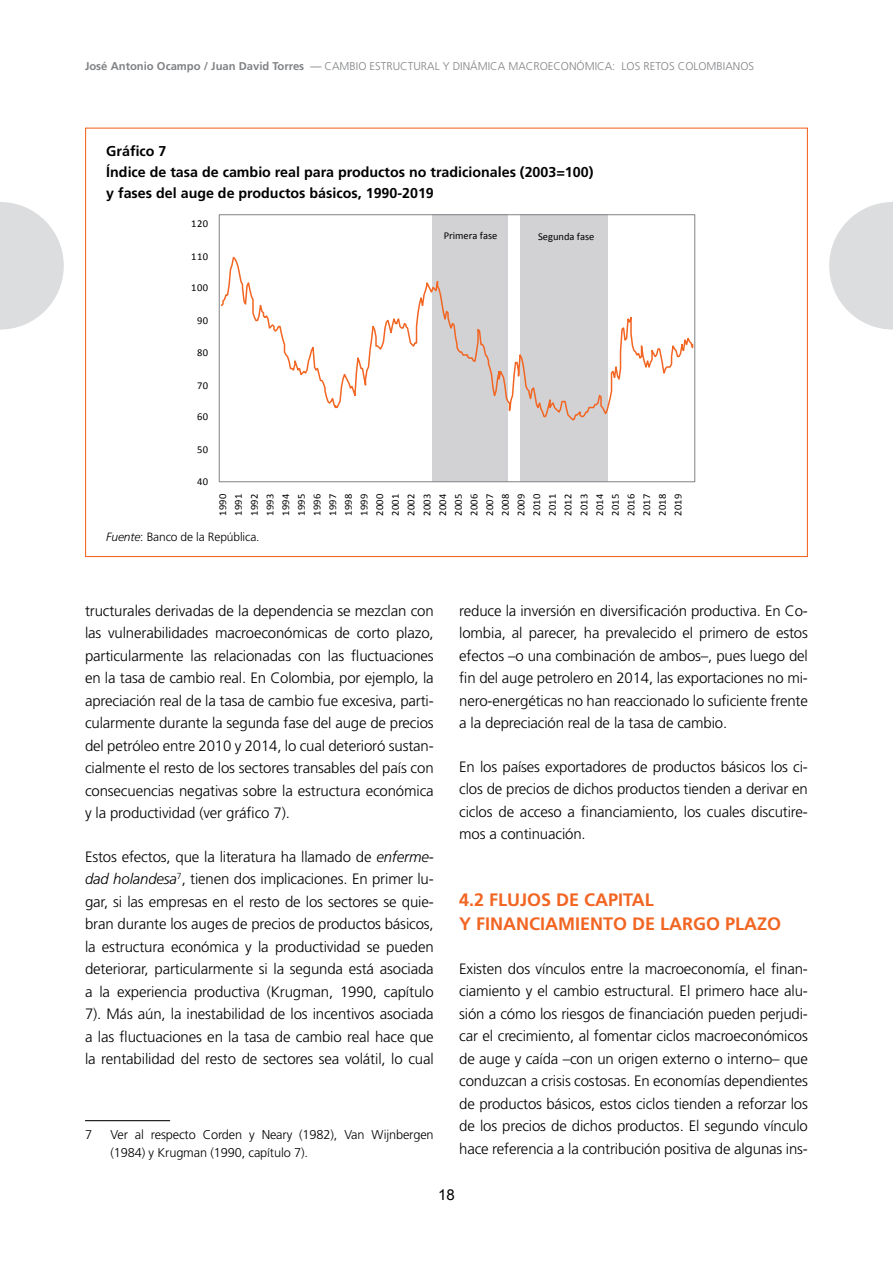
<style>
.page{position:relative;width:893px;height:1263px;background:#fff}
.page>*{position:absolute;margin:0;border:0;box-sizing:border-box;transform-origin:0 0}
.t1{font:700 18px/24px "Frutiger";color:#f26522}
.t2{font:300 15px/22.5px "Frutiger";letter-spacing:-.01em;color:#000;text-align:justify}
.t3{font:15px "Arial";color:#000}
.t4{font:700 14.25px/21px "Frutiger";color:#000}
.t5{font:300 12.75px/18px "Frutiger";letter-spacing:-.01em;color:#000}
.t6{font:300 12px "Frutiger";letter-spacing:-.01em;color:#000}
.t7{font:300 11.25px "Frutiger";color:#808285}
.t8{font:10.5px/15.8px "Calibri";letter-spacing:.05em;color:#000;text-align:justify}
.t9{font:10.5px "Calibri";color:#000}
.s1{font-weight:700}
.s2{font-weight:400}
.s3{font-style:italic}
</style>
<div class="page">
<svg style="left:0;top:202px;width:64px;height:128px"></svg>
<svg style="left:829px;top:202px;width:64px;height:128px"></svg>
<hr style="left:85px;top:1120px;width:85px;height:1px;background:#000">
<div style="left:432px;top:215px;width:75px;height:267px;background:#d2d2d4"></div>
<div style="left:521px;top:215px;width:87px;height:267px;background:#d2d2d4"></div>
<svg style="left:219px;top:254px;width:475px;height:178px"></svg>
<p class="t7" style="left:85px;top:60px;width:671px"><span class="s1">José Antonio Ocampo / Juan David Torres</span> <span class="s2">—</span> CAMBIO ESTRUCTURAL Y DINÁMICA MACROECONÓMICA: LOS RETOS COLOMBIANOS</p>
<p class="t4" style="left:106px;top:141px;width:489px">Gráfico 7<br>Índice de tasa de cambio real para productos no tradicionales (2003=100) y fases del auge de productos básicos, 1990-2019</p>
<p class="t8" style="left:191px;top:215px;width:18px">120</p>
<p class="t8" style="left:191px;top:248px;width:18px">110</p>
<p class="t8" style="left:191px;top:279px;width:18px">100</p>
<p class="t8" style="left:197px;top:312px;width:13px">90</p>
<p class="t8" style="left:197px;top:344px;width:13px">80</p>
<p class="t8" style="left:197px;top:377px;width:13px">70</p>
<p class="t8" style="left:197px;top:408px;width:13px">60</p>
<p class="t8" style="left:197px;top:441px;width:13px">50</p>
<p class="t8" style="left:197px;top:473px;width:13px">40</p>
<p class="t9" style="left:444px;top:229px;width:55px">Primera fase</p>
<p class="t9" style="left:538px;top:230px;width:58px">Segunda fase</p>
<p class="t8" style="left:214px;top:516px;width:24px;rotate:-90deg">1990<br>1991<br>1992<br>1993<br>1994<br>1995<br>1996<br>1997<br>1998<br>1999<br>2000<br>2001<br>2002<br>2003<br>2004<br>2005<br>2006<br>2007<br>2008<br>2009<br>2010<br>2011<br>2012<br>2013<br>2014<br>2015<br>2016<br>2017<br>2018<br>2019</p>
<p class="t6" style="left:106px;top:530px;width:155px"><span class="s3">Fuente</span>: Banco de la República.</p>
<p class="t2" style="left:85px;top:599px;width:350px">tructurales derivadas de la dependencia se mezclan con las vulnerabilidades macroeconómicas de corto plazo, particularmente las relacionadas con las fluctuaciones en la tasa de cambio real. En Colombia, por ejemplo, la apreciación real de la tasa de cambio fue excesiva, parti&shy;cularmente durante la segunda fase del auge de precios del petróleo entre 2010 y 2014, lo cual deterioró sustan&shy;cialmente el resto de los sectores transables del país con consecuencias negativas sobre la estructura económica y la productividad (ver gráfico 7).</p>
<p class="t2" style="left:85px;top:846px;width:350px">Estos efectos, que la literatura ha llamado de <span class="s3">enferme&shy;dad holandesa</span><sup>7</sup>, tienen dos implicaciones. En primer lu&shy;gar, si las empresas en el resto de los sectores se quie&shy;bran durante los auges de precios de productos básicos, la estructura económica y la productividad se pueden deteriorar, particularmente si la segunda está asociada a la experiencia productiva (Krugman, 1990, capítulo 7). Más aún, la inestabilidad de los incentivos asociada a las fluctuaciones en la tasa de cambio real hace que la rentabilidad del resto de sectores sea volátil, lo cual</p>
<p class="t5" style="left:85px;top:1125px;width:9px">7</p>
<p class="t5" style="left:111px;top:1125px;width:325px">Ver al respecto Corden y Neary (1982), Van Wijnbergen (1984) y Krugman (1990, capítulo 7).</p>
<p class="t2" style="left:459px;top:599px;width:350px">reduce la inversión en diversificación productiva. En Co&shy;lombia, al parecer, ha prevalecido el primero de estos efectos –o una combinación de ambos–, pues luego del fin del auge petrolero en 2014, las exportaciones no mi&shy;nero-energéticas no han reaccionado lo suficiente frente a la depreciación real de la tasa de cambio.</p>
<p class="t2" style="left:459px;top:756px;width:350px">En los países exportadores de productos básicos los ci&shy;clos de precios de dichos productos tienden a derivar en ciclos de acceso a financiamiento, los cuales discutire&shy;mos a continuación.</p>
<p class="t1" style="left:459px;top:888px;width:324px">4.2 FLUJOS DE CAPITAL<br>Y FINANCIAMIENTO DE LARGO PLAZO</p>
<p class="t2" style="left:459px;top:957px;width:350px">Existen dos vínculos entre la macroeconomía, el finan&shy;ciamiento y el cambio estructural. El primero hace alu&shy;sión a cómo los riesgos de financiación pueden perjudi&shy;car el crecimiento, al fomentar ciclos macroeconómicos de auge y caída –con un origen externo o interno– que conduzcan a crisis costosas. En economías dependientes de productos básicos, estos ciclos tienden a reforzar los de los precios de dichos productos. El segundo vínculo hace referencia a la contribución positiva de algunas ins-</p>
<p class="t3" style="left:438px;top:1185px;width:18px">18</p>
</div>
